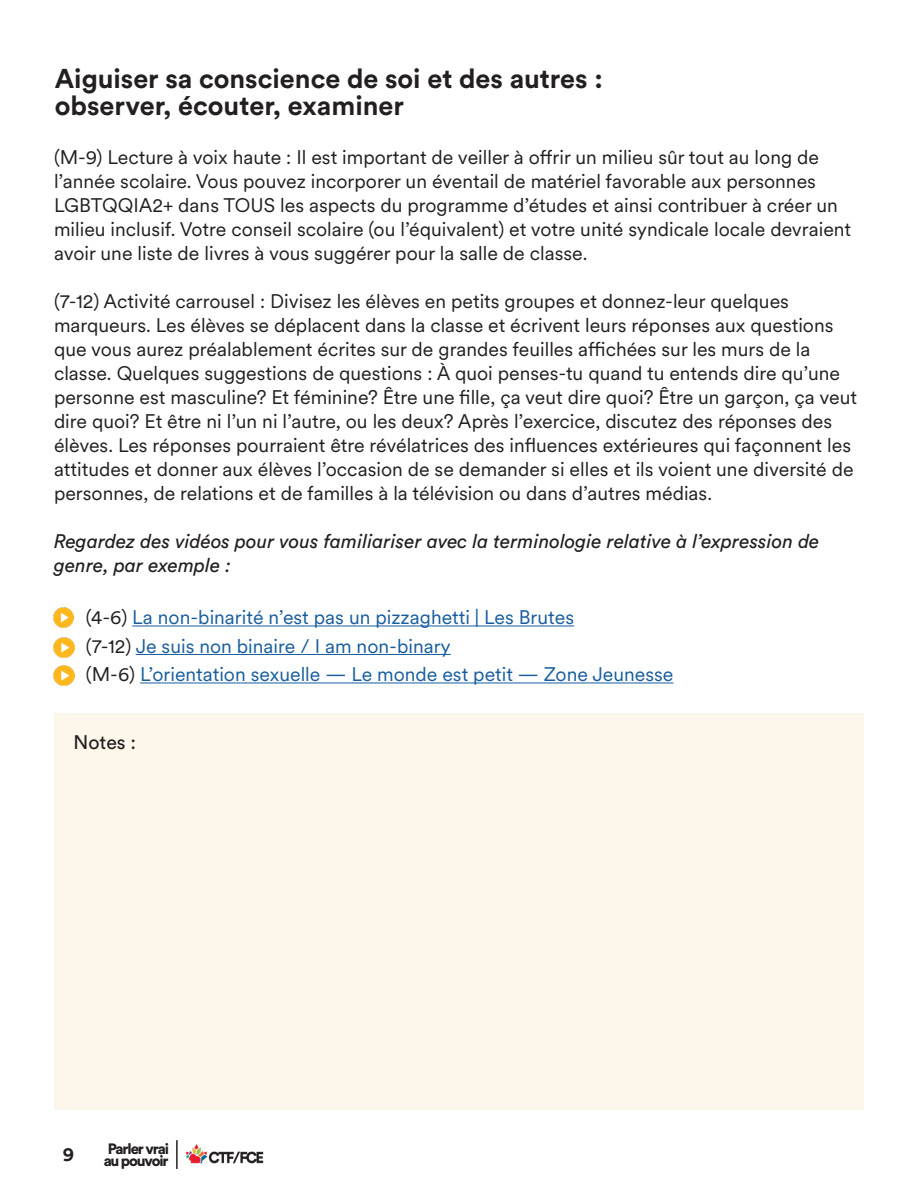
<style>
.page{position:relative;width:918px;height:1188px;background:#fff}
.page>*{position:absolute;margin:0;border:0;box-sizing:border-box;transform-origin:0 0}
.t1{font:700 27px/27px "Circular Std";color:#231f20}
.t2{font:19.5px/24px "Circular XX";color:#231f20}
.t3{font:19.5px "Circular XX";color:#175d9e}
.t4{font:italic 19.5px/24px "Circular Std";color:#231f20}
.t5{font:19.5px "Circular Std";color:#231f20}
.t6{font:700 19.5px "Circular Std";color:#231f20}
.t7{font:900 14.85px "Circular Std";letter-spacing:-.075em;color:#231f20}
.s1{color:#231f20}
</style>
<div class="page">
<hr style="left:176px;top:1140px;width:2px;height:29px;background:#231f20">
<img style="left:185px;top:1144px;width:79px;height:20px">
<div style="left:54px;top:713px;width:810px;height:397px;background:#fdf7eb"></div>
<hr style="left:132px;top:625px;width:442px;height:1px;background:#175d9e">
<hr style="left:136px;top:654px;width:315px;height:1px;background:#175d9e">
<hr style="left:140px;top:682px;width:533px;height:1px;background:#175d9e">
<img style="left:53px;top:608px;width:20px;height:20px">
<img style="left:54px;top:637px;width:20px;height:20px">
<img style="left:54px;top:665px;width:20px;height:20px">
<p class="t1" style="left:55px;top:64px;width:549px">Aiguiser sa conscience de soi et des autres : observer, écouter, examiner</p>
<p class="t2" style="left:54px;top:144px;width:799px">(M-9) Lecture à voix haute : Il est important de veiller à offrir un milieu sûr tout au long de l’année scolaire. Vous pouvez incorporer un éventail de matériel favorable aux personnes LGBTQQIA2+ dans TOUS les aspects du programme d’études et ainsi contribuer à créer un milieu inclusif. Votre conseil scolaire (ou l’équivalent) et votre unité syndicale locale devraient avoir une liste de livres à vous suggérer pour la salle de classe.</p>
<p class="t2" style="left:54px;top:288px;width:805px">(7-12) Activité carrousel : Divisez les élèves en petits groupes et donnez-leur quelques marqueurs. Les élèves se déplacent dans la classe et écrivent leurs réponses aux questions que vous aurez préalablement écrites sur de grandes feuilles affichées sur les murs de la classe. Quelques suggestions de questions : À quoi penses-tu quand tu entends dire qu’une personne est masculine? Et féminine? Être une fille, ça veut dire quoi? Être un garçon, ça veut dire quoi? Et être ni l’un ni l’autre, ou les deux? Après l’exercice, discutez des réponses des élèves. Les réponses pourraient être révélatrices des influences extérieures qui façonnent les attitudes et donner aux élèves l’occasion de se demander si elles et ils voient une diversité de personnes, de relations et de familles à la télévision ou dans d’autres médias.</p>
<p class="t4" style="left:54px;top:528px;width:767px">Regardez des vidéos pour vous familiariser avec la terminologie relative à l’expression de genre, par exemple :</p>
<p class="t3" style="left:54px;top:604px;width:522px"><span class="s1">• (4-6)</span> La non-binarité n’est pas un pizzaghetti | Les Brutes</p>
<p class="t3" style="left:54px;top:633px;width:402px"><span class="s1">• (7-12)</span> Je suis non binaire / I am non-binary <span class="s1">♂️</span></p>
<p class="t3" style="left:54px;top:661px;width:621px"><span class="s1">• (M-6)</span> L’orientation sexuelle — Le monde est petit — Zone Jeunesse</p>
<p class="t5" style="left:74px;top:730px;width:64px">Notes :</p>
<p class="t6" style="left:63px;top:1141px;width:13px">9</p>
<p class="t7" style="left:108px;top:1139px;width:63px">Parler vrai</p>
<p class="t7" style="left:104px;top:1151px;width:66px">au pouvoir</p>
</div>
